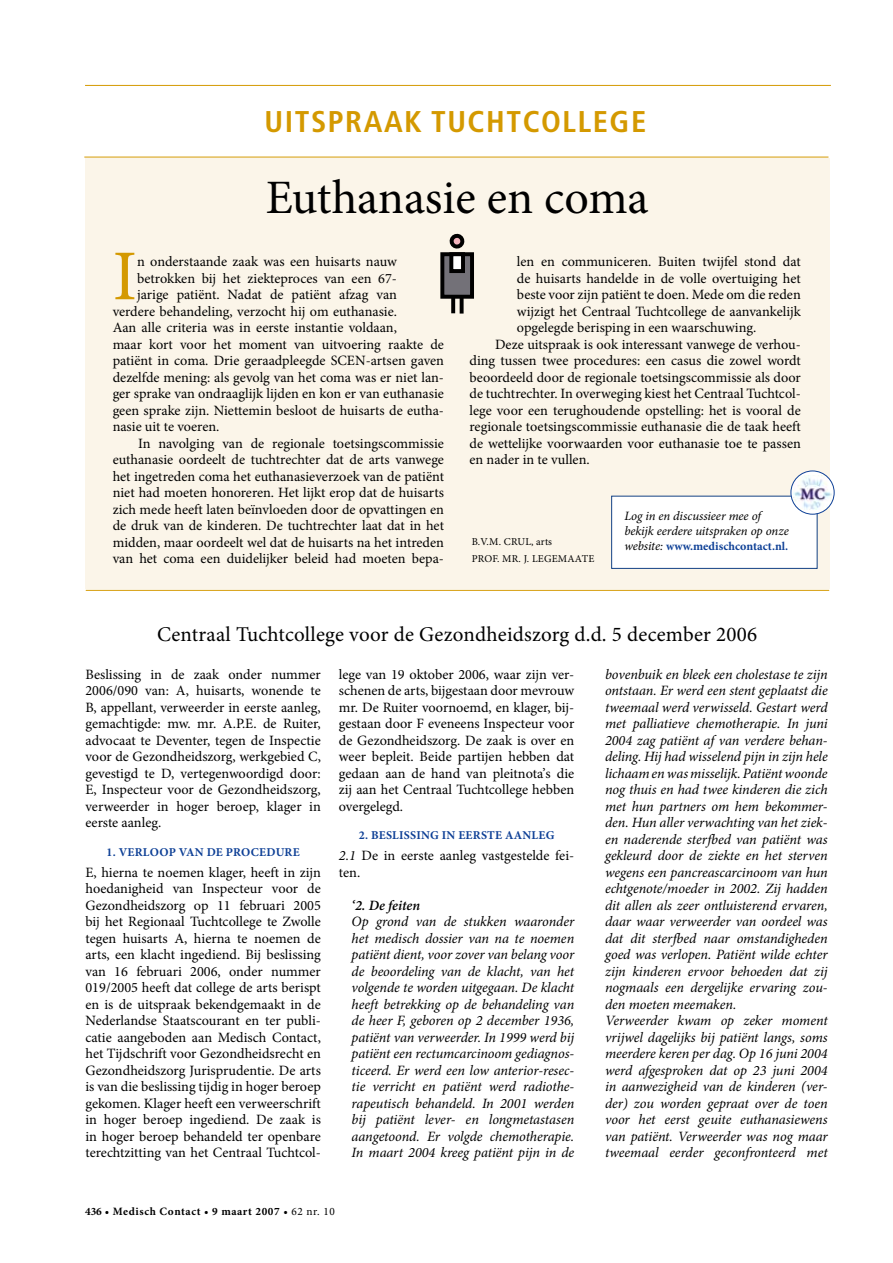
<style>
.page{position:relative;width:893px;height:1263px;background:#fff}
.page>*{position:absolute;margin:0;border:0;box-sizing:border-box;transform-origin:0 0}
.t1{font:71.55px "Minion Pro";color:#d49900}
.t2{font:48px "Minion Pro";letter-spacing:-.005em;color:#000}
.t3{font:700 condensed 30px "Frutiger";letter-spacing:.05em;color:#d49900}
.t4{font:21px "Minion Pro";letter-spacing:.01em;color:#000}
.t5{font:14.25px/16.5px "Minion Pro";color:#000;text-align:justify}
.t6{font:italic 14.25px/16.5px "Minion Pro";letter-spacing:-.005em;color:#000;text-align:justify}
.t7{font:italic 600 14.25px "Minion Pro";color:#000}
.t8{font:italic 12.75px/15.3px "Minion Pro";letter-spacing:-.005em;color:#000}
.t9{font:700 12px "Minion Pro";letter-spacing:.02em;color:#0e4096}
.t10{font:700 11.25px "Minion Pro";letter-spacing:.05em;color:#000}
.t11{font:10.5px/16.5px "Minion Pro";letter-spacing:.02em;color:#000}
.t12{font:6px "Helvetica";letter-spacing:.1em;color:#000}
.s1{font-weight:400;font-style:italic;font-size:12.75px;color:#000}
.s2{font-style:italic}
.s3{font-weight:400}
</style>
<div class="page">
<hr style="left:85px;top:85px;width:746px;height:1px;background:#d49900">
<div style="left:85px;top:158px;width:744px;height:431px;background:#fbf5e9"></div>
<svg style="left:449px;top:233px;width:16px;height:81px"></svg>
<div style="left:442px;top:254px;width:30px;height:43px;background:#737178"></div>
<div style="left:440px;top:252px;width:34px;height:47px;border:4px solid #000"></div>
<div style="left:451px;top:254px;width:12px;height:17px;background:#fff"></div>
<div style="left:449px;top:252px;width:16px;height:21px;border:4px solid #000"></div>
<hr style="left:84px;top:157px;width:744px;height:1px;background:#d49900">
<hr style="left:86px;top:590px;width:743px;height:1px;background:#d49900">
<div style="left:612px;top:496px;width:205px;height:72px;background:#fff"></div>
<div style="left:611px;top:496px;width:206px;height:73px;border:1px solid #134183"></div>
<svg style="left:791px;top:471px;width:43px;height:43px"></svg>
<img style="left:793px;top:475px;width:38px;height:34px">
<div style="left:790px;top:471px;width:44px;height:44px;border:1px solid #0e4096;border-radius:50%"></div>
<h3 class="t3" style="left:264px;top:103px;width:383px">UITSPRAAK TUCHTCOLLEGE</h3>
<h2 class="t2" style="left:266px;top:165px;width:384px">Euthanasie en coma</h2>
<h1 class="t1" style="left:113px;top:228px;width:26px">I</h1>
<p class="t5" style="left:137px;top:253px;width:261px">n onderstaande zaak was een huisarts nauw</p>
<p class="t5" style="left:517px;top:253px;width:285px">len en communiceren. Buiten twijfel stond dat</p>
<p class="t5" style="left:517px;top:270px;width:285px">de huisarts handelde in de volle overtuiging het</p>
<p class="t5" style="left:517px;top:286px;width:285px">beste voor zijn patiënt te doen. Mede om die reden</p>
<p class="t5" style="left:517px;top:303px;width:285px">wijzigt het Centraal Tuchtcollege de aanvankelijk</p>
<p class="t5" style="left:517px;top:319px;width:241px">opgelegde berisping in een waarschuwing.</p>
<p class="t5" style="left:495px;top:336px;width:307px">Deze uitspraak is ook interessant vanwege de verhou-</p>
<p class="t5" style="left:469px;top:352px;width:333px">ding tussen twee procedures: een casus die zowel wordt</p>
<p class="t5" style="left:469px;top:369px;width:333px">beoordeeld door de regionale toetsingscommissie als door</p>
<p class="t5" style="left:469px;top:385px;width:333px">de tuchtrechter. In overweging kiest het Centraal Tuchtcol-</p>
<p class="t5" style="left:469px;top:402px;width:333px">lege voor een terughoudende opstelling: het is vooral de</p>
<p class="t5" style="left:469px;top:419px;width:333px">regionale toetsingscommissie euthanasie die de taak heeft</p>
<p class="t5" style="left:469px;top:435px;width:333px">de wettelijke voorwaarden voor euthanasie toe te passen</p>
<p class="t5" style="left:137px;top:270px;width:261px">betrokken bij het ziekteproces van een 67-</p>
<p class="t5" style="left:137px;top:286px;width:261px">jarige patiënt. Nadat de patiënt afzag van</p>
<p class="t5" style="left:113px;top:303px;width:286px">verdere behandeling, verzocht hij om euthanasie.</p>
<p class="t5" style="left:113px;top:319px;width:286px">Aan alle criteria was in eerste instantie voldaan,</p>
<p class="t5" style="left:113px;top:336px;width:333px">maar kort voor het moment van uitvoering raakte de</p>
<p class="t5" style="left:113px;top:352px;width:333px">patiënt in coma. Drie geraadpleegde SCEN-artsen gaven</p>
<p class="t5" style="left:113px;top:369px;width:333px">dezelfde mening: als gevolg van het coma was er niet lan-</p>
<p class="t5" style="left:113px;top:385px;width:333px">ger sprake van ondraaglijk lijden en kon er van euthanasie</p>
<p class="t5" style="left:113px;top:402px;width:333px">geen sprake zijn. Niettemin besloot de huisarts de eutha-</p>
<p class="t5" style="left:113px;top:419px;width:108px">nasie uit te voeren.</p>
<p class="t5" style="left:138px;top:435px;width:307px">In navolging van de regionale toetsingscommissie</p>
<p class="t5" style="left:113px;top:452px;width:333px">euthanasie oordeelt de tuchtrechter dat de arts vanwege</p>
<p class="t5" style="left:113px;top:468px;width:333px">het ingetreden coma het euthanasieverzoek van de patiënt</p>
<p class="t5" style="left:113px;top:485px;width:333px">niet had moeten honoreren. Het lijkt erop dat de huisarts</p>
<p class="t5" style="left:113px;top:501px;width:333px">zich mede heeft laten beïnvloeden door de opvattingen en</p>
<p class="t5" style="left:113px;top:518px;width:333px">de druk van de kinderen. De tuchtrechter laat dat in het</p>
<p class="t5" style="left:113px;top:534px;width:333px">midden, maar oordeelt wel dat de huisarts na het intreden</p>
<p class="t5" style="left:113px;top:551px;width:333px">van het coma een duidelijker beleid had moeten bepa-</p>
<p class="t12" style="left:291px;top:458px;width:78px">onbegrijpelijke klachten</p>
<p class="t5" style="left:469px;top:452px;width:122px">en nader in te vullen.</p>
<p class="t12" style="left:555px;top:458px;width:58px">voorzitterscolumn</p>
<p class="t8" style="left:624px;top:508px;width:166px">Log in en discussieer mee of bekijk eerdere uitspraken op onze</p>
<p class="t9" style="left:624px;top:538px;width:165px"><span class="s1">website:</span> WWW.MEDISCHCONTACT.NL.</p>
<p class="t11" style="left:472px;top:533px;width:82px">B.V.M. Crul, arts prof. mr. j. legemaate</p>
<h3 class="t4" style="left:157px;top:620px;width:602px">Centraal Tuchtcollege voor de Gezondheidszorg d.d. 5 december 2006</h3>
<p class="t5" style="left:85px;top:666px;width:237px">Beslissing in de zaak onder nummer 2006/090 van: A, huisarts, wonende te B, appellant, verweerder in eerste aanleg, gemachtigde: mw. mr. A.P.E. de Ruiter, advocaat te Deventer, tegen de Inspectie voor de Gezondheidszorg, werkgebied C, gevestigd te D, vertegenwoordigd door:<br>E, Inspecteur voor de Gezondheidszorg, verweerder in hoger beroep, klager in eerste aanleg.</p>
<p class="t9" style="left:107px;top:843px;width:195px">1. VERLOOP VAN DE PROCEDURE</p>
<p class="t5" style="left:85px;top:864px;width:237px">E, hierna te noemen klager, heeft in zijn hoedanigheid van Inspecteur voor de Gezondheidszorg op 11 februari 2005 bij het Regionaal Tuchtcollege te Zwolle tegen huisarts A, hierna te noemen de arts, een klacht ingediend. Bij beslissing van 16 februari 2006, onder nummer 019/2005 heeft dat college de arts berispt en is de uitspraak bekendgemaakt in de Nederlandse Staatscourant en ter publi&shy;catie aangeboden aan Medisch Contact, het Tijdschrift voor Gezondheidsrecht en Gezondheidszorg Jurisprudentie. De arts is van die beslissing tijdig in hoger beroep gekomen. Klager heeft een verweerschrift in hoger beroep ingediend. De zaak is in hoger beroep behandeld ter openbare terechtzitting van het Centraal Tuchtcol-</p>
<p class="t5" style="left:339px;top:666px;width:237px">lege van 19 oktober 2006, waar zijn ver&shy;schenen de arts, bijgestaan door mevrouw mr. De Ruiter voornoemd, en klager, bij&shy;gestaan door F eveneens Inspecteur voor de Gezondheidszorg. De zaak is over en weer bepleit. Beide partijen hebben dat gedaan aan de hand van pleitnota’s die zij aan het Centraal Tuchtcollege hebben overgelegd.</p>
<p class="t9" style="left:359px;top:827px;width:197px">2. BESLISSING IN EERSTE AANLEG</p>
<p class="t5" style="left:339px;top:848px;width:237px"><span class="s2">2.1</span> De in eerste aanleg vastgestelde fei&shy;ten.</p>
<p class="t7" style="left:352px;top:897px;width:70px">‘2. De feiten</p>
<p class="t6" style="left:352px;top:913px;width:224px">Op grond van de stukken waaronder het medisch dossier van na te noemen patiënt dient, voor zover van belang voor de beoordeling van de klacht, van het volgende te worden uitgegaan. De klacht heeft betrekking op de behandeling van de heer F, geboren op 2 december 1936, patiënt van verweerder. In 1999 werd bij patiënt een rectumcarcinoom gediagnos&shy;ticeerd. Er werd een low anterior-resec&shy;tie verricht en patiënt werd radiothe&shy;rapeutisch behandeld. In 2001 werden bij patiënt lever- en longmetastasen aangetoond. Er volgde chemotherapie.<br>In maart 2004 kreeg patiënt pijn in de</p>
<p class="t10" style="left:85px;top:1203px;width:251px">436 • MEDISCH CONTACT • 9 MAART 2007 • <span class="s3">62 nr. 10</span></p>
<p class="t6" style="left:605px;top:666px;width:224px;text-align:left">bovenbuik en bleek een cholestase te zijn ontstaan. Er werd een stent geplaatst die tweemaal werd verwisseld. Gestart werd met palliatieve chemotherapie. In juni 2004 zag patiënt af van verdere behan&shy;deling. Hij had wisselend pijn in zijn hele lichaam en was misselijk. Patiënt woonde nog thuis en had twee kinderen die zich met hun partners om hem bekommer&shy;den. Hun aller verwachting van het ziek&shy;en naderende sterfbed van patiënt was gekleurd door de ziekte en het sterven wegens een pancreascarcinoom van hun echtgenote/moeder in 2002. Zij hadden dit allen als zeer ontluisterend ervaren, daar waar verweerder van oordeel was dat dit sterfbed naar omstandigheden goed was verlopen. Patiënt wilde echter zijn kinderen ervoor behoeden dat zij nogmaals een dergelijke ervaring zou&shy;den moeten meemaken.<br>Verweerder kwam op zeker moment vrijwel dagelijks bij patiënt langs, soms meerdere keren per dag. Op 16 juni 2004 werd afgesproken dat op 23 juni 2004 in aanwezigheid van de kinderen (ver&shy;der) zou worden gepraat over de toen voor het eerst geuite euthanasiewens van patiënt. Verweerder was nog maar tweemaal eerder geconfronteerd met</p>
</div>
